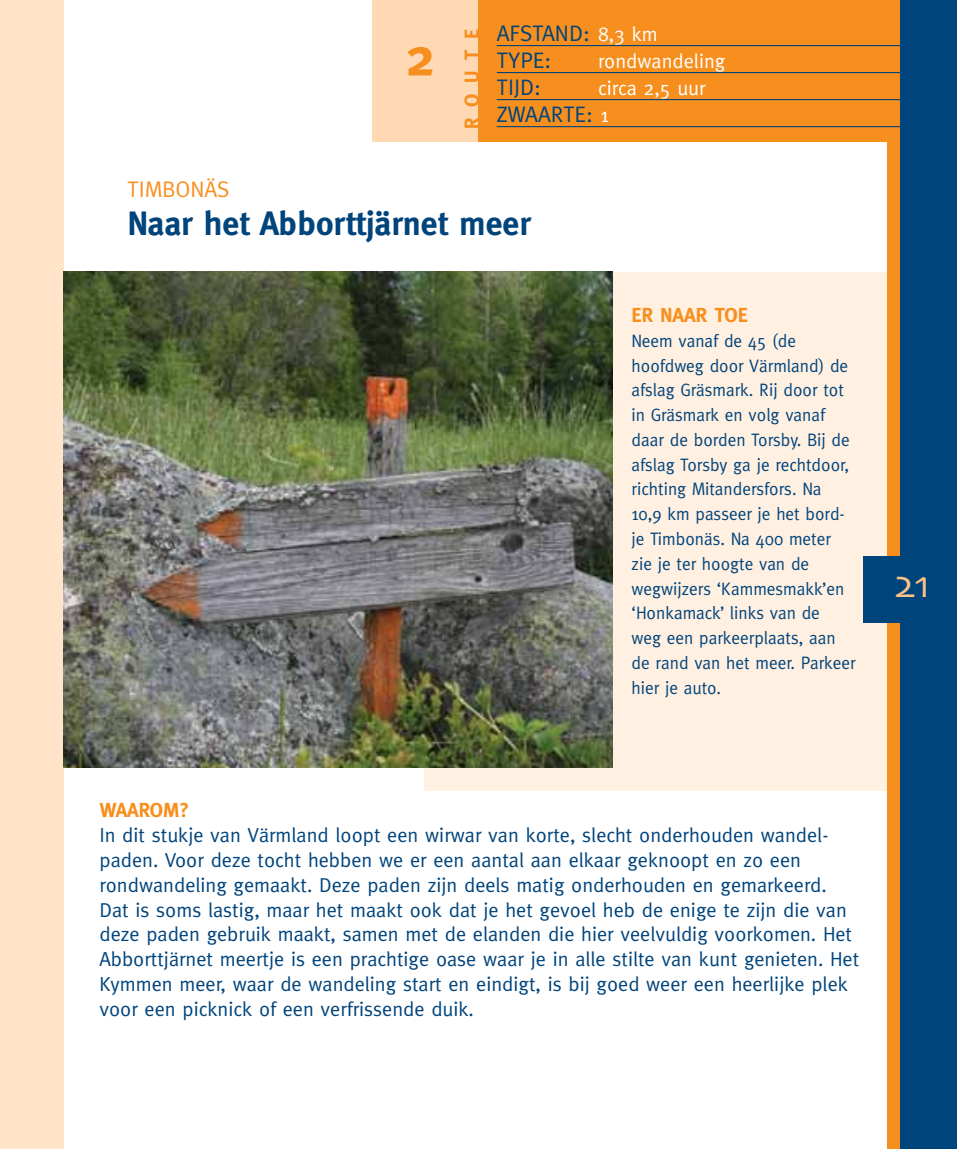
<style>
.page{position:relative;width:957px;height:1149px;background:#fff}
.page>*{position:absolute;margin:0;border:0;box-sizing:border-box;transform-origin:0 0}
.t1{font:700 54px "Meta";color:#f78f1e}
.t2{font:40.5px "Skia";color:#fdc388}
.t3{font:700 33.75px "Meta";color:#00447c}
.t4{font:22.5px "Meta";color:#00447c}
.t5{font:22.5px "Meta";color:#f78f1e}
.t6{font:20.25px/24.8px "Meta";color:#00447c}
.t7{font:20.25px "Meta";color:#fff}
.t8{font:700 20.25px "Meta";letter-spacing:.505em;color:#f78f1e}
.t9{font:18px/24.8px "Meta";color:#00447c;scale:.96 1}
.s1{font-size:22.5px;color:#00447c}
.s2{font-size:20.25px;color:#fff}
</style>
<div class="page">
<div style="left:424px;top:272px;width:490px;height:518px;background:#fff0e1"></div>
<div style="left:887px;top:0;width:70px;height:1148px;background:#f78f1e"></div>
<div style="left:0;top:0;width:64px;height:1148px;background:#ffe4ca"></div>
<div style="left:900px;top:0;width:57px;height:1148px;background:#00447c"></div>
<div style="left:863px;top:556px;width:91px;height:66px;background:#00447c"></div>
<div style="left:372px;top:0;width:410px;height:142px;background:#fed9b4"></div>
<div style="left:478px;top:0;width:411px;height:142px;background:#f78f1e"></div>
<hr style="left:497px;top:45px;width:403px;height:1px;background:#00447c">
<hr style="left:497px;top:72px;width:403px;height:1px;background:#00447c">
<hr style="left:497px;top:99px;width:403px;height:1px;background:#00447c">
<hr style="left:497px;top:126px;width:403px;height:1px;background:#00447c">
<img style="left:64px;top:272px;width:548px;height:495px">
<h1 class="t1" style="left:405px;top:25px;width:30px">2</h1>
<p class="t8" style="left:460px;top:129px;width:102px;rotate:-90deg">ROUTE</p>
<p class="t4" style="left:497px;top:20px;width:14px">afstand</p>
<p class="t7" style="left:583px;top:22px;width:76px"><span class="s1">:</span> 8,3 km</p>
<p class="t4" style="left:497px;top:47px;width:56px">type :</p>
<p class="t7" style="left:598px;top:49px;width:129px">rondwandeling</p>
<p class="t4" style="left:497px;top:74px;width:10px">tijd</p>
<p class="t4" style="left:534px;top:74px;width:8px">:</p>
<p class="t7" style="left:598px;top:76px;width:109px">circa 2,5 uur</p>
<p class="t4" style="left:497px;top:101px;width:14px">zwaarte</p>
<p class="t4" style="left:586px;top:101px;width:24px">: <span class="s2">1</span></p>
<p class="t5" style="left:128px;top:176px;width:25px">Timbonäs</p>
<h3 class="t3" style="left:128px;top:203px;width:405px">Naar het Abborttjärnet meer</h3>
<p class="t8" style="left:631px;top:303px;width:41px">Er naar</p>
<p class="t8" style="left:715px;top:303px;width:22px">toe</p>
<p class="t9" style="left:631px;top:328px;width:235px">Neem vanaf de 45 (de hoofdweg door Värmland) de afslag Gräsmark. Rij door tot in Gräsmark en volg vanaf daar de borden Torsby. Bij de afslag Torsby ga je rechtdoor, richting Mitandersfors. Na<br>10,9 km passeer je het bord&shy;je Timbonäs. Na 400 meter zie je ter hoogte van de wegwijzers ‘Kammesmakk’en ‘Honkamack’ links van de<br>weg een parkeerplaats, aan de rand van het meer. Parkeer hier je auto.</p>
<h2 class="t2" style="left:894px;top:559px;width:38px">21</h2>
<p class="t8" style="left:99px;top:798px;width:30px">Waarom</p>
<p class="t8" style="left:179px;top:798px;width:12px">?</p>
<p class="t6" style="left:99px;top:822px;width:761px">In dit stukje van Värmland loopt een wirwar van korte, slecht onderhouden wandel&shy;paden. Voor deze tocht hebben we er een aantal aan elkaar geknoopt en zo een rondwandeling gemaakt. Deze paden zijn deels matig onderhouden en gemarkeerd.<br>Dat is soms lastig, maar het maakt ook dat je het gevoel heb de enige te zijn die van deze paden gebruik maakt, samen met de elanden die hier veelvuldig voorkomen. Het Abborttjärnet meertje is een prachtige oase waar je in alle stilte van kunt genieten. Het Kymmen meer, waar de wandeling start en eindigt, is bij goed weer een heerlijke plek voor een picknick of een verfrissende duik.</p>
</div>
